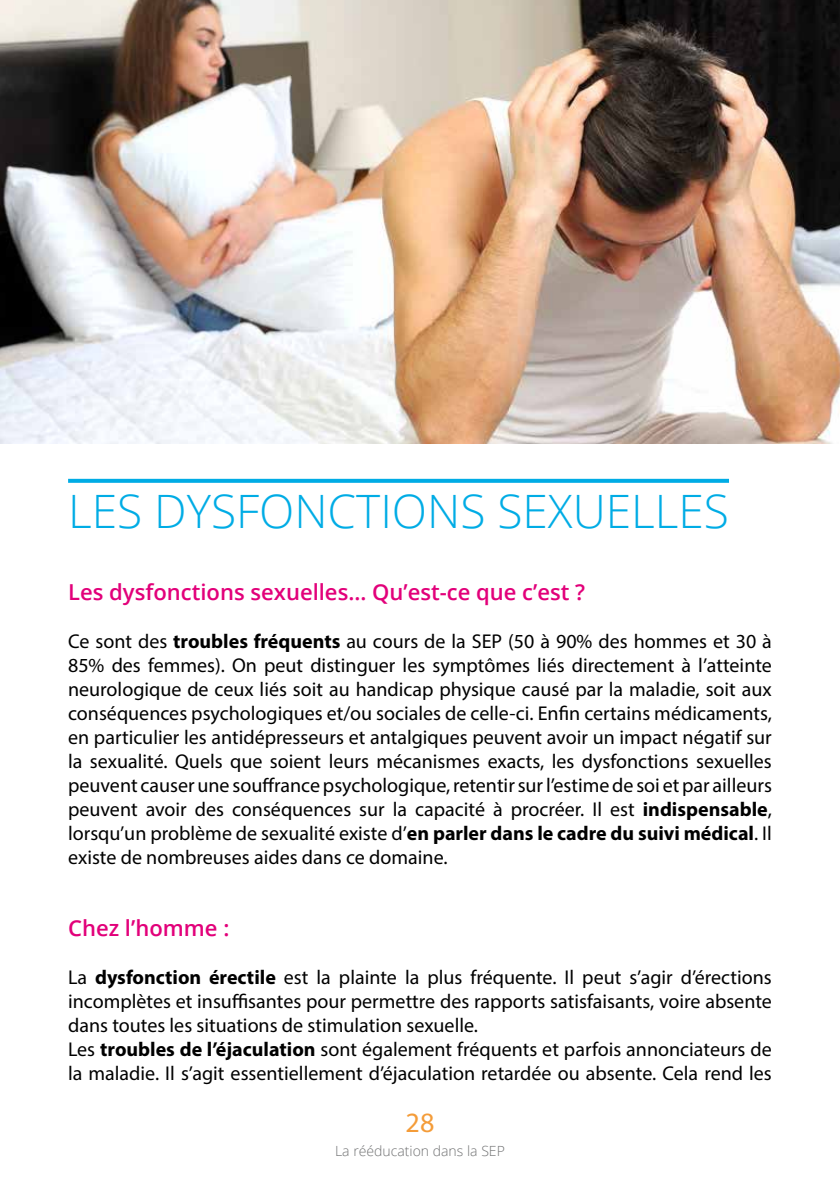
<style>
.page{position:relative;width:840px;height:1191px;background:#fff}
.page>*{position:absolute;margin:0;border:0;box-sizing:border-box;transform-origin:0 0}
.t1{font:300 46px "Open Sans";color:#00ace5}
.t2{font:28px "Myriad Pro";color:#f49c39}
.t3{font:600 22px "Open Sans";color:#e2007a}
.t4{font:20px/24px "Myriad Pro";color:#000;text-align:justify}
.t5{font:300 14px "Open Sans";color:#707172}
.s1{font-weight:700}
</style>
<div class="page">
<svg style="left:68px;top:479px;width:660px;height:4px;background:#0aafe6"></svg>
<img style="left:0;top:0;width:839px;height:443px">
<h1 class="t1" style="left:68px;top:480px;width:662px">LES DYSFONCTIONS SEXUELLES</h1>
<p class="t3" style="left:68px;top:577px;width:518px">Les dysfonctions sexuelles… Qu’est-ce que c’est ?</p>
<p class="t4" style="left:68px;top:629px;width:705px">Ce sont des <span class="s1">troubles fréquents</span> au cours de la SEP (50 à 90% des hommes et 30 à 85% des femmes). On peut distinguer les symptômes liés directement à l’atteinte neurologique de ceux liés soit au handicap physique causé par la maladie, soit aux conséquences psychologiques et/ou sociales de celle-ci. Enfin certains médicaments, en particulier les antidépresseurs et antalgiques peuvent avoir un impact négatif sur la sexualité. Quels que soient leurs mécanismes exacts, les dysfonctions sexuelles peuvent causer une souffrance psychologique, retentir sur l’estime de soi et par ailleurs peuvent avoir des conséquences sur la capacité à procréer. Il est <span class="s1">indispensable</span>, lorsqu’un problème de sexualité existe d’<span class="s1">en parler dans le cadre du suivi médical</span>. Il existe de nombreuses aides dans ce domaine.</p>
<p class="t3" style="left:68px;top:913px;width:163px">Chez l’homme :</p>
<p class="t4" style="left:68px;top:965px;width:705px;text-align:left">La <span class="s1">dysfonction érectile</span> est la plainte la plus fréquente. Il peut s’agir d’érections incomplètes et insuffisantes pour permettre des rapports satisfaisants, voire absente dans toutes les situations de stimulation sexuelle.<br>Les <span class="s1">troubles de l’éjaculation</span> sont également fréquents et parfois annonciateurs de la maladie. Il s’agit essentiellement d’éjaculation retardée ou absente. Cela rend les</p>
<h2 class="t2" style="left:405px;top:1105px;width:30px">28</h2>
<p class="t5" style="left:335px;top:1141px;width:171px">La rééducation dans la SEP</p>
</div>
